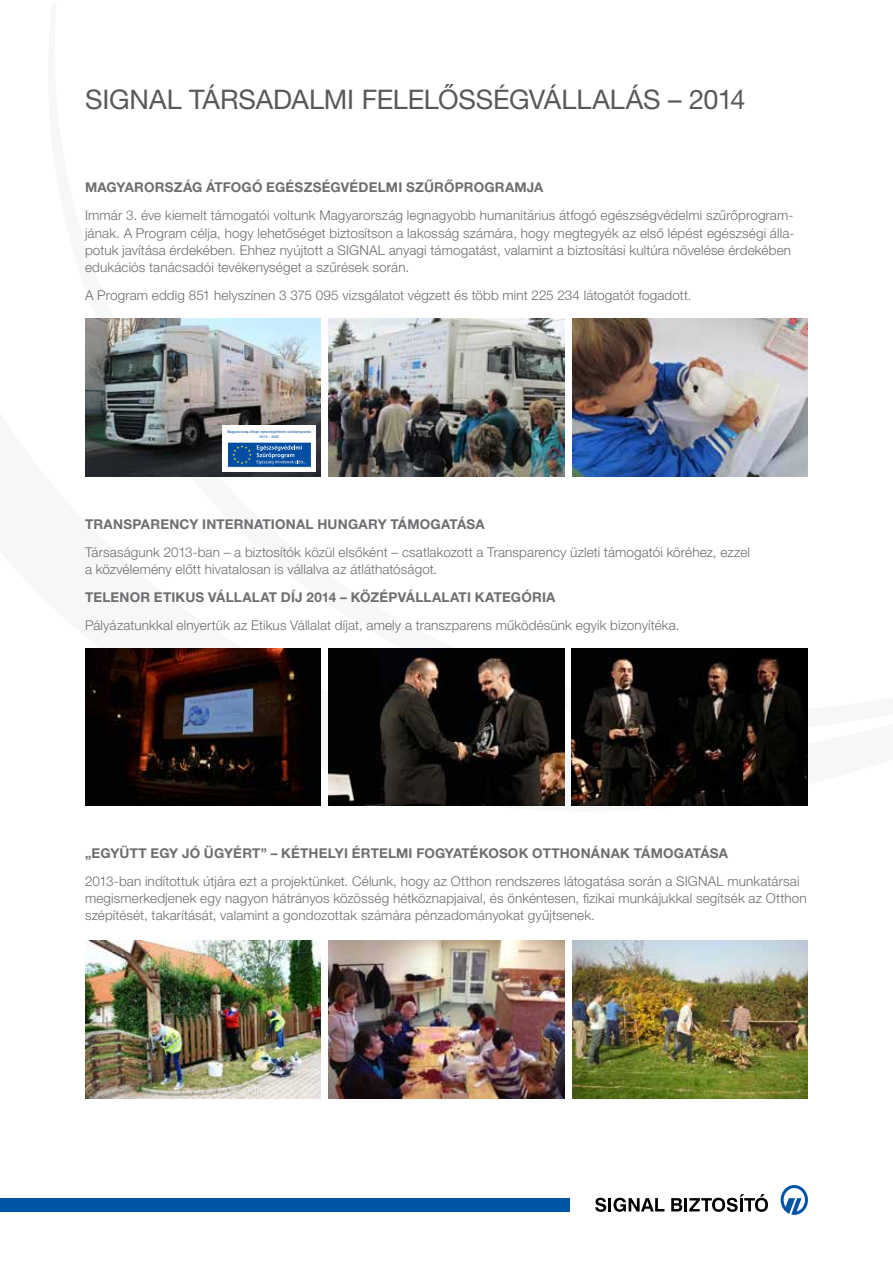
<style>
.page{position:relative;width:893px;height:1263px;background:#fff}
.page>*{position:absolute;margin:0;border:0;box-sizing:border-box;transform-origin:0 0}
.t1{font:27px "Helvetica Neue LT Std";letter-spacing:-.01em;color:#58595b}
.t2{font:300 13.5px/17.2px "Helvetica Neue LT Std";letter-spacing:.01em;color:#6d6e71}
.t3{font:700 13.5px "Helvetica Neue LT Std";letter-spacing:.015em;color:#6d6e71}
.t4{font:condensed 3.6px/5.2px "Helvetica Neue LT Std";letter-spacing:.05em;color:#034ea2;text-align:center}
</style>
<div class="page">
<svg style="left:85px;top:318px;width:723px;height:487px"></svg>
<svg style="left:595px;top:1198px;width:69px;height:14px"></svg>
<svg style="left:671px;top:1194px;width:97px;height:18px"></svg>
<svg style="left:781px;top:1185px;width:27px;height:30px"></svg>
<div style="left:0;top:1198px;width:570px;height:13px;background:#0054a6"></div>
<img style="left:85px;top:319px;width:235px;height:157px">
<img style="left:329px;top:319px;width:235px;height:157px">
<img style="left:573px;top:319px;width:235px;height:157px">
<img style="left:572px;top:649px;width:235px;height:157px">
<img style="left:329px;top:649px;width:235px;height:157px">
<img style="left:85px;top:648px;width:235px;height:158px">
<img style="left:85px;top:941px;width:235px;height:157px">
<img style="left:329px;top:941px;width:235px;height:157px">
<img style="left:573px;top:941px;width:235px;height:157px">
<div style="left:223px;top:425px;width:93px;height:47px;background:#fff"></div>
<div style="left:227px;top:442px;width:85px;height:26px;background:#034ea2;border:1px solid #fff"></div>
<svg style="left:232px;top:445px;width:74px;height:19px"></svg>
<h1 class="t1" style="left:85px;top:83px;width:493px">SIGNAL TÁRSADALMI FELELŐSSÉGVÁLLAL</h1>
<h1 class="t1" style="left:626px;top:83px;width:121px">ÁS – 2014</h1>
<p class="t3" style="left:85px;top:179px;width:460px">MAGYARORSZÁG ÁTFOGÓ EGÉSZSÉGVÉDELMI SZŰRŐPROGRAMJA</p>
<p class="t2" style="left:85px;top:207px;width:711px;text-align:justify">Immár 3. éve kiemelt támogatói voltunk Magyarország legnagyobb humanitárius átfogó egészségvédelmi szűrőprogram&shy;jának. A Program célja, hogy lehetőséget biztosítson a lakosság számára, hogy megtegyék az első lépést egészségi álla&shy;potuk javítása érdekében. Ehhez nyújtott a SIGNAL</p>
<p class="t2" style="left:85px;top:241px;width:708px;text-indent:304px">anyagi támogatást, valamint a biztosítási kultúra növelése érdekében edukációs tanácsadói tevékenységet a szűrések során.</p>
<p class="t2" style="left:85px;top:286px;width:608px">A Program eddig 851 helyszínen 3 375 095 vizsgálatot végzett és több mint 225 234 látogatót fogadott.</p>
<p class="t4" style="left:227px;top:429px;width:85px">Magyarország átfogó egészségvédelmi szűrőprogramja<br>2010 – 2020</p>
<p class="t3" style="left:85px;top:516px;width:401px">TRANSPARENCY INTERNATIONAL HUNGARY TÁMOGATÁSA</p>
<p class="t2" style="left:85px;top:543px;width:666px">Társaságunk 2013-ban – a biztosítók közül elsőként – csatlakozott a Transparency üzleti támogatói köréhez, ezzel a közvélemény előtt hivatalosan is vállalva az átláthatóságot.</p>
<p class="t3" style="left:85px;top:589px;width:472px">TE LENOR ETIKUS VÁLLALAT DÍJ 2014 – KÖZÉPVÁLLALATI KATEGÓRIA</p>
<p class="t2" style="left:85px;top:616px;width:596px">Pályázatunkkal elnyertük az Etikus Vállalat díjat, amely a transzparens működésünk egyik bizonyítéka.</p>
<p class="t3" style="left:85px;top:845px;width:644px">„EGYÜTT EGY JÓ ÜGYÉRT” – KÉTHE LYI ÉRTELMI FOGYATÉKOSOK OTTHONÁNAK TÁMOGATÁSA</p>
<p class="t2" style="left:85px;top:872px;width:600px">2013-ban indítottuk útjára ezt a projektünket. Célunk, hogy az Otthon rendszeres látogatása során a SIGNAL</p>
<p class="t2" style="left:85px;top:872px;width:723px;text-indent:642px">munkatársai megismerkedjenek egy nagyon hátrányos közösség hétköznapjaival, és önkéntesen, fizikai munkájukkal segítsék az Otthon szépítését, takarítását, valamint a gondozottak számára pénzadományokat gyűjtsenek.</p>
</div>
